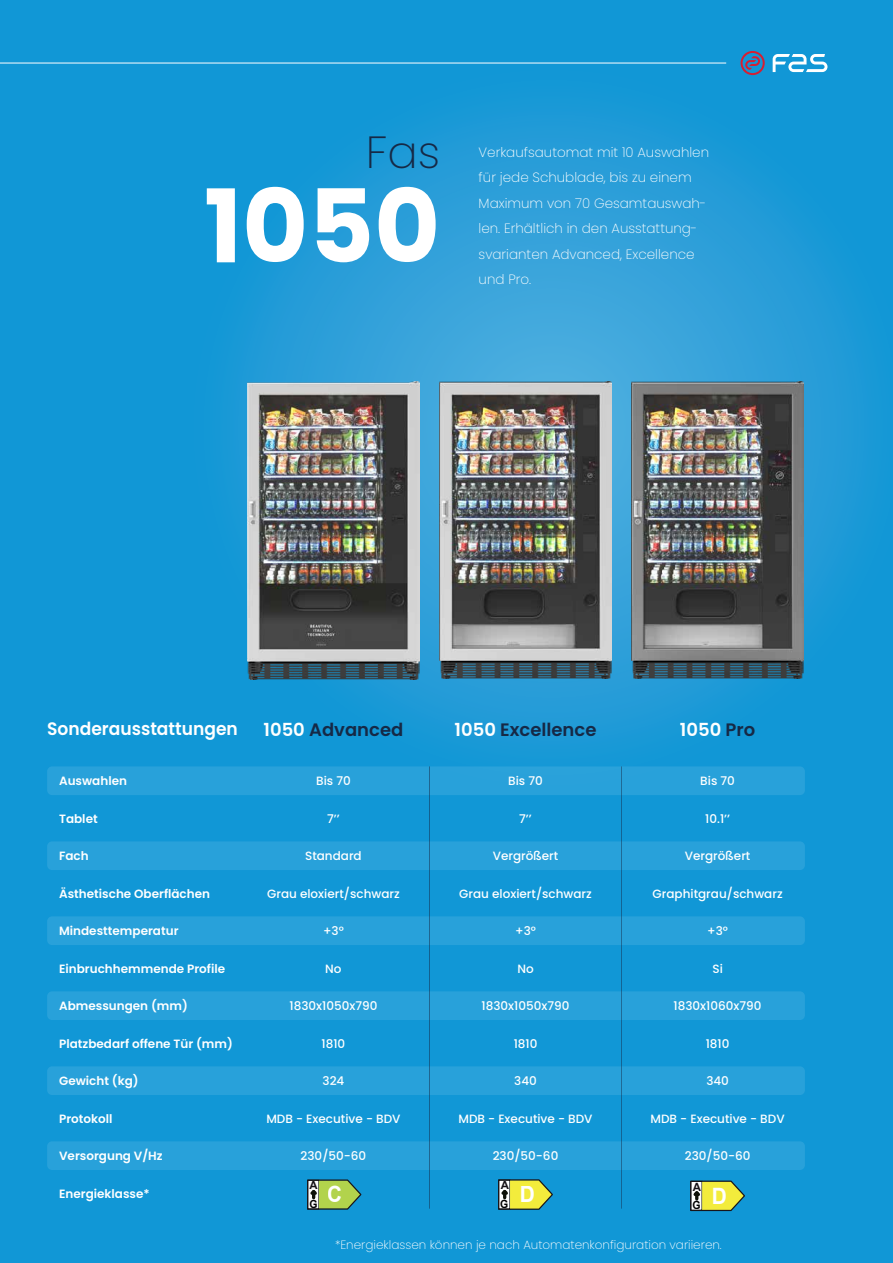
<style>
.page{position:relative;width:893px;height:1263px;background:#1197d6}
.page>*{position:absolute;margin:0;border:0;box-sizing:border-box;transform-origin:0 0}
.t1{font:700 101.4px "Poppins";color:#fff}
.t2{font:200 45px "Poppins";color:#162946}
.t3{font:700 22.5px "Arial";color:#fff;scale:.93 1}
.t4{font:700 22.35px "Arial";color:#fff;scale:.93 1}
.t5{font:600 18px "Poppins";color:#162946}
.t6{font:600 18px "Poppins";color:#fff;scale:.95 1}
.t7{font:600 18px "Poppins";color:#fff}
.t8{font:200 13.5px/25.5px "Poppins";color:#fff}
.t9{font:500 12px "Poppins";color:#fff}
.t10{font:600 12px "Poppins";color:#fff}
.t11{font:200 12px "Poppins";color:#fff}
.t12{font:700 11.4px "Arial";color:#161218}
.t13{font:700 11.25px "Arial";color:#000001;scale:.93 1}
.t14{font:700 11.25px "Arial";color:#161218}
.t15{font:700 11.1px "Arial";color:#000001;scale:.93 1}
.s1{color:#fff}
.s2{color:#162946}
</style>
<div class="page">
<svg style="left:185px;top:61px;width:682px;height:683px"></svg>
<svg style="left:741px;top:51px;width:24px;height:24px"></svg>
<svg style="left:773px;top:54px;width:54px;height:18px"></svg>
<hr style="left:0;top:63px;width:726px;height:1px;background:#fff">
<div style="left:47px;top:766px;width:758px;height:29px;background:#28a1da;border-radius:5px"></div>
<div style="left:47px;top:841px;width:758px;height:29px;background:#28a1da;border-radius:5px"></div>
<div style="left:47px;top:916px;width:758px;height:29px;background:#28a1da;border-radius:5px"></div>
<div style="left:47px;top:991px;width:758px;height:29px;background:#28a1da;border-radius:5px"></div>
<div style="left:47px;top:1066px;width:758px;height:29px;background:#28a1da;border-radius:5px"></div>
<div style="left:47px;top:1141px;width:758px;height:29px;background:#28a1da;border-radius:5px"></div>
<hr style="left:429px;top:766px;width:1px;height:442px;background:#162946">
<hr style="left:621px;top:766px;width:1px;height:442px;background:#162946">
<img style="left:248px;top:382px;width:171px;height:297px">
<img style="left:439px;top:382px;width:173px;height:297px">
<img style="left:631px;top:382px;width:173px;height:297px">
<svg style="left:498px;top:1179px;width:55px;height:31px"></svg>
<svg style="left:690px;top:1180px;width:55px;height:32px"></svg>
<svg style="left:307px;top:1179px;width:55px;height:31px"></svg>
<h2 class="t2" style="left:366px;top:126px;width:76px">Fas</h2>
<p class="t8" style="left:479px;top:139px;width:232px">Verkaufsautomat mit 10 Auswahlen für jede Schublade, bis zu einem<br>Maximum von 70 Gesamtauswah&shy;len. Erhältlich in den Ausstattung&shy;svarianten Advanced, Excellence und Pro.</p>
<h1 class="t1" style="left:204px;top:168px;width:238px">1050</h1>
<h3 class="t6" style="left:47px;top:718px;width:202px">Sonderausstattungen</h3>
<p class="t10" style="left:59px;top:774px;width:69px">Auswahlen</p>
<p class="t10" style="left:59px;top:811px;width:40px">Tablet</p>
<p class="t10" style="left:59px;top:849px;width:31px">Fach</p>
<p class="t10" style="left:59px;top:886px;width:152px">Ästhetische Oberflächen</p>
<p class="t10" style="left:59px;top:924px;width:121px">Mindesttemperatur</p>
<p class="t10" style="left:59px;top:961px;width:167px">Einbruchhemmende Profile</p>
<p class="t10" style="left:59px;top:999px;width:130px">Abmessungen (mm)</p>
<p class="t10" style="left:59px;top:1036px;width:175px">Platzbedarf offene Tür (mm)</p>
<p class="t10" style="left:59px;top:1074px;width:81px">Gewicht (kg)</p>
<p class="t10" style="left:59px;top:1111px;width:55px">Protokoll</p>
<p class="t10" style="left:59px;top:1149px;width:105px">Versorgung V/Hz</p>
<p class="t10" style="left:59px;top:1186px;width:92px">Energieklasse*</p>
<h3 class="t5" style="left:264px;top:719px;width:141px"><span class="s1">1050</span> Advanced</h3>
<p class="t9" style="left:316px;top:774px;width:36px">Bis 70</p>
<p class="t9" style="left:327px;top:811px;width:14px">7’’</p>
<p class="t9" style="left:305px;top:849px;width:58px">Standard</p>
<p class="t9" style="left:267px;top:886px;width:134px">Grau eloxiert/schwarz</p>
<p class="t9" style="left:323px;top:924px;width:22px">+3°</p>
<p class="t9" style="left:325px;top:961px;width:18px">No</p>
<p class="t9" style="left:289px;top:999px;width:89px">1830x1050x790</p>
<p class="t9" style="left:322px;top:1036px;width:25px">1810</p>
<p class="t9" style="left:323px;top:1074px;width:23px">324</p>
<p class="t9" style="left:266px;top:1111px;width:136px">MDB - Executive - BDV</p>
<p class="t9" style="left:301px;top:1149px;width:67px">230/50-60</p>
<h3 class="t5" style="left:455px;top:719px;width:143px"><span class="s1">1050</span> Excellence</h3>
<p class="t9" style="left:508px;top:774px;width:36px">Bis 70</p>
<p class="t9" style="left:519px;top:811px;width:14px">7’’</p>
<p class="t9" style="left:493px;top:849px;width:67px">Vergrößert</p>
<p class="t9" style="left:459px;top:886px;width:134px">Grau eloxiert/schwarz</p>
<p class="t9" style="left:515px;top:924px;width:22px">+3°</p>
<p class="t9" style="left:517px;top:961px;width:18px">No</p>
<p class="t9" style="left:482px;top:999px;width:89px">1830x1050x790</p>
<p class="t9" style="left:514px;top:1036px;width:25px">1810</p>
<p class="t9" style="left:514px;top:1074px;width:24px">340</p>
<p class="t9" style="left:458px;top:1111px;width:136px">MDB - Executive - BDV</p>
<p class="t9" style="left:493px;top:1149px;width:67px">230/50-60</p>
<h3 class="t7" style="left:680px;top:719px;width:77px">1050 <span class="s2">Pro</span></h3>
<p class="t9" style="left:700px;top:774px;width:36px">Bis 70</p>
<p class="t9" style="left:705px;top:811px;width:26px">10.1’’</p>
<p class="t9" style="left:685px;top:849px;width:67px">Vergrößert</p>
<p class="t9" style="left:653px;top:886px;width:132px">Graphitgrau/schwarz</p>
<p class="t9" style="left:707px;top:924px;width:22px">+3°</p>
<p class="t9" style="left:712px;top:961px;width:12px">Si</p>
<p class="t9" style="left:674px;top:999px;width:89px">1830x1060x790</p>
<p class="t9" style="left:706px;top:1036px;width:25px">1810</p>
<p class="t9" style="left:706px;top:1074px;width:24px">340</p>
<p class="t9" style="left:650px;top:1111px;width:136px">MDB - Executive - BDV</p>
<p class="t9" style="left:685px;top:1149px;width:67px">230/50-60</p>
<p class="t14" style="left:309px;top:1178px;width:10px">A</p>
<p class="t15" style="left:309px;top:1197px;width:10px">G</p>
<h3 class="t4" style="left:328px;top:1179px;width:18px">C</h3>
<p class="t12" style="left:501px;top:1178px;width:10px">A</p>
<p class="t13" style="left:500px;top:1196px;width:10px">G</p>
<h3 class="t3" style="left:519px;top:1179px;width:18px">D</h3>
<p class="t12" style="left:693px;top:1179px;width:10px">A</p>
<p class="t13" style="left:692px;top:1197px;width:10px">G</p>
<h3 class="t3" style="left:711px;top:1181px;width:18px">D</h3>
<p class="t11" style="left:335px;top:1238px;width:388px">*Energieklassen können je nach Automatenkonfiguration variieren.</p>
</div>
